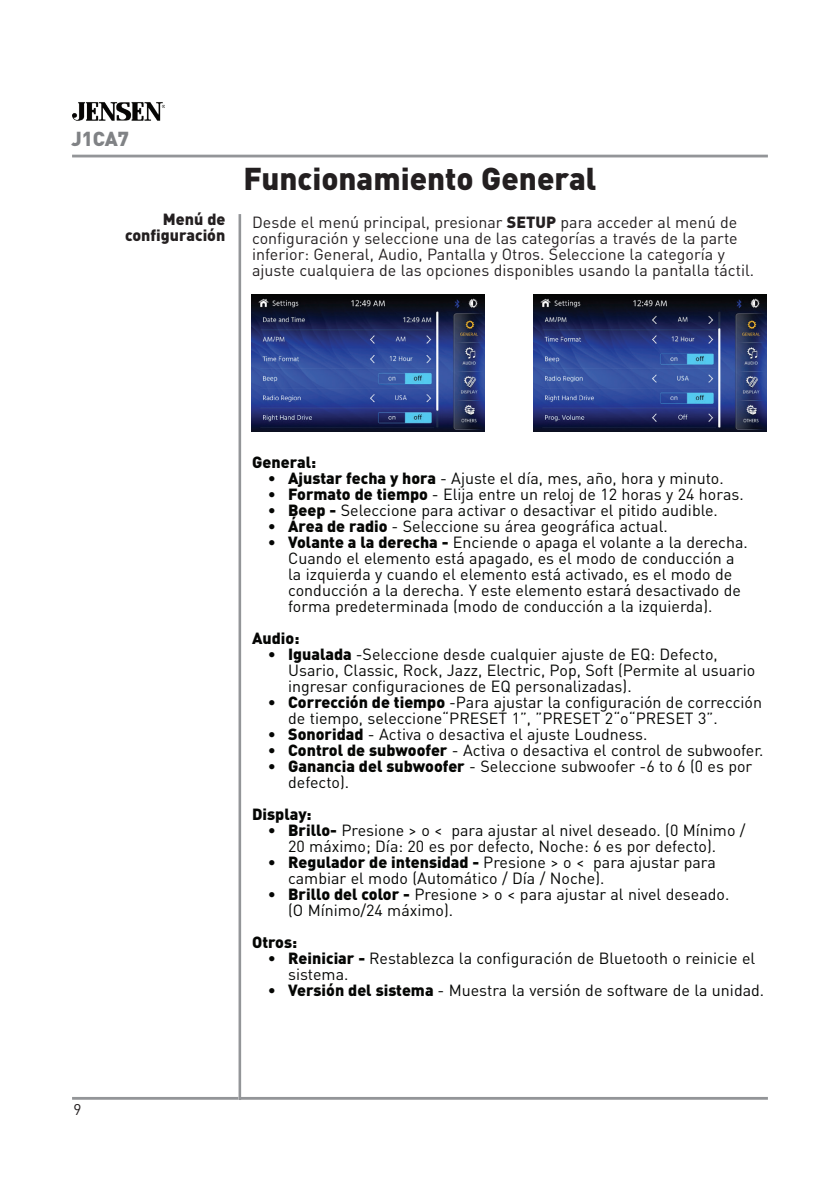
<style>
.page{position:relative;width:840px;height:1191px;background:#fff}
.page>*{position:absolute;margin:0;border:0;box-sizing:border-box;transform-origin:0 0}
.t1{font:900 31.2px "DIN Pro";color:#231f20}
.t2{font:900 20px "DIN Pro";color:#808285}
.t3{font:16px/16px "DIN Pro";color:#050604}
.t4{font:16px/16px "DIN Pro";color:#231f20}
.t5{font:900 16px "DIN Pro";color:#050604}
.t6{font:900 16px/16px "DIN Pro";color:#231f20;text-align:right}
.t7{font:15.4px "DIN Pro";color:#231f20}
.s1{font-weight:900}
</style>
<div class="page">
<hr style="left:72px;top:155px;width:695px;height:2px;background:#939598">
<hr style="left:72px;top:1097px;width:695px;height:2px;background:#939598">
<img style="left:72px;top:102px;width:92px;height:19px">
<img style="left:251px;top:295px;width:233px;height:137px">
<img style="left:533px;top:295px;width:233px;height:137px">
<hr style="left:238px;top:214px;width:3px;height:886px;background:#939598">
<p class="t2" style="left:71px;top:126px;width:59px">J1CA7</p>
<p class="t6" style="left:125px;top:211px;width:102px">Menú de configuración</p>
<h1 class="t1" style="left:243px;top:157px;width:354px">Funcionamiento General</h1>
<p class="t4" style="left:252px;top:213px;width:503px">Desde el menú principal, presionar <span class="s1">SETUP</span> para acceder al menú de configuración y seleccione una de las categorías a través de la parte inferior: General, Audio, Pantalla y Otros. Seleccione la categoría y ajuste cualquiera de las opciones disponibles usando la pantalla táctil.</p>
<p class="t7" style="left:73px;top:1098px;width:10px">9</p>
<p class="t5" style="left:252px;top:451px;width:66px">General:</p>
<p class="t3" style="left:268px;top:469px;width:457px"><span class="s1">• Ajustar fecha y hora</span> - Ajuste el día, mes, año, hora y minuto.</p>
<p class="t3" style="left:268px;top:485px;width:477px"><span class="s1">• Formato de tiempo</span> - Elija entre un reloj de 12 horas y 24 horas.</p>
<p class="t3" style="left:268px;top:501px;width:451px"><span class="s1">• Beep -</span> Seleccione para activar o desactivar el pitido audible.</p>
<p class="t3" style="left:268px;top:517px;width:401px"><span class="s1">• Área de radio</span> - Seleccione su área geográfica actual.</p>
<p class="t3" style="left:288px;top:533px;width:461px;text-indent:-20px"><span class="s1">• Volante a la derecha -</span> Enciende o apaga el volante a la derecha.<br>Cuando el elemento está apagado, es el modo de conducción a la izquierda y cuando el elemento está activado, es el modo de conducción a la derecha. Y este elemento estará desactivado de forma predeterminada (modo de conducción a la izquierda).</p>
<p class="t5" style="left:252px;top:627px;width:49px">Audio:</p>
<p class="t3" style="left:288px;top:645px;width:468px;text-indent:-20px"><span class="s1">• Igualada</span> -Seleccione desde cualquier ajuste de EQ: Defecto,<br>Usario, Classic, Rock, Jazz, Electric, Pop, Soft (Permite al usuario ingresar configuraciones de EQ personalizadas).</p>
<p class="t3" style="left:288px;top:693px;width:475px;text-indent:-20px"><span class="s1">• Corrección de tiempo</span> -Para ajustar la configuración de corrección de tiempo, seleccione“PRESET 1”, ”PRESET 2“o“PRESET 3”.</p>
<p class="t3" style="left:268px;top:725px;width:380px"><span class="s1">• Sonoridad</span> - Activa o desactiva el ajuste Loudness.</p>
<p class="t3" style="left:268px;top:741px;width:496px"><span class="s1">• Control de subwoofer</span> - Activa o desactiva el control de subwoofer.</p>
<p class="t3" style="left:288px;top:757px;width:465px;text-indent:-20px"><span class="s1">• Ganancia del subwoofer</span> - Seleccione subwoofer -6 to 6 (0 es por defecto).</p>
<p class="t5" style="left:252px;top:803px;width:61px">Display:</p>
<p class="t3" style="left:268px;top:821px;width:478px;text-align:center"><span class="s1">• Brillo-</span> Presione &gt; o &lt; para ajustar al nivel deseado. (0 Mínimo /<br>20 máximo; Día: 20 es por defecto, Noche: 6 es por defecto).</p>
<p class="t3" style="left:288px;top:853px;width:429px;text-indent:-20px"><span class="s1">• Regulador de intensidad -</span> Presione &gt; o &lt; para ajustar para cambiar el modo (Automático / Día / Noche).</p>
<p class="t3" style="left:288px;top:885px;width:442px;text-indent:-20px"><span class="s1">• Brillo del color -</span> Presione &gt; o &lt; para ajustar al nivel deseado. (O Mínimo/24 máximo).</p>
<p class="t5" style="left:252px;top:931px;width:47px">Otros:</p>
<p class="t3" style="left:288px;top:949px;width:468px;text-indent:-20px"><span class="s1">• Reiniciar -</span> Restablezca la configuración de Bluetooth o reinicie el sistema.</p>
<p class="t3" style="left:268px;top:981px;width:497px"><span class="s1">• Versión del sistema</span> - Muestra la versión de software de la unidad.</p>
</div>
